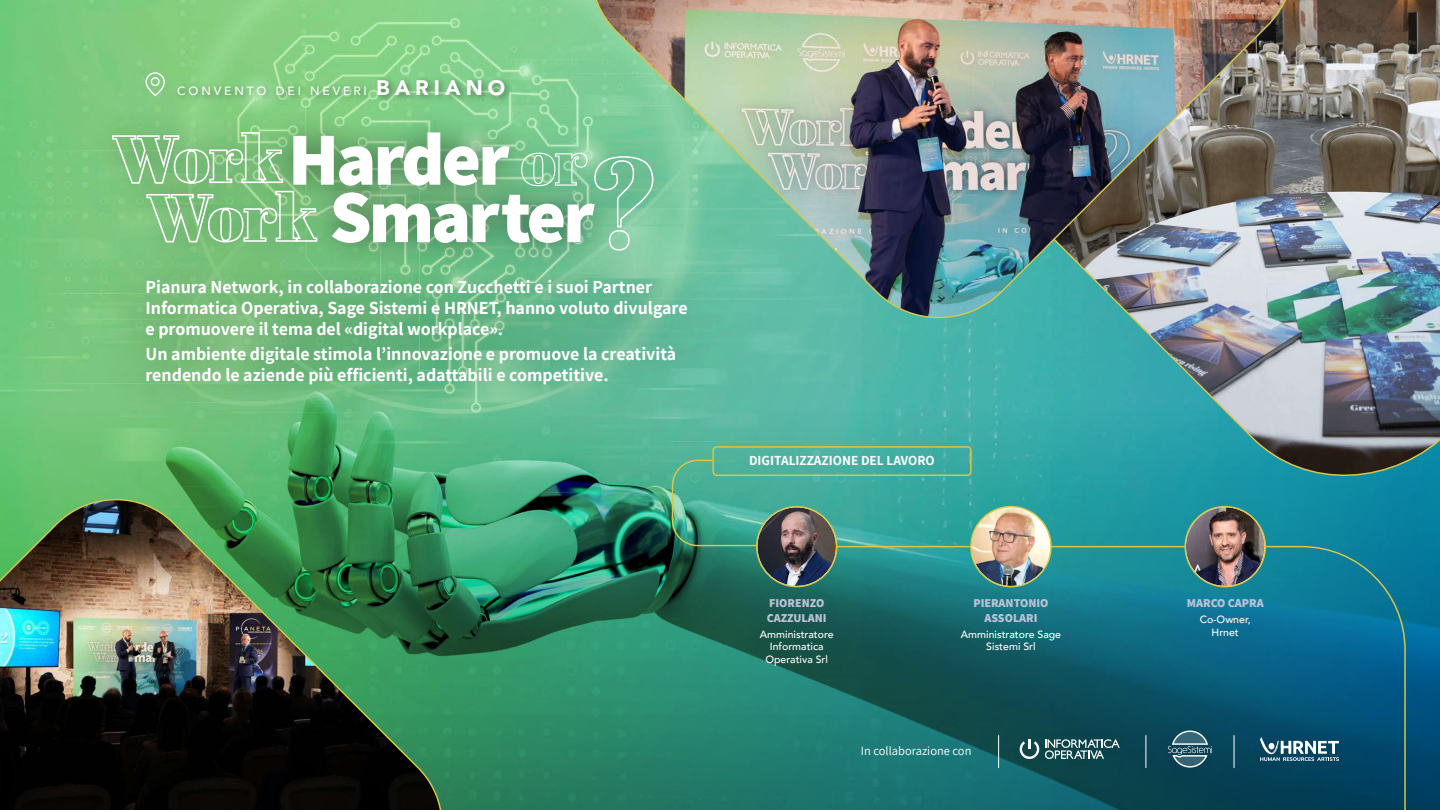
<style>
.page{position:relative;width:1440px;height:810px;background:#fff}
.page>*{position:absolute;margin:0;border:0;box-sizing:border-box;transform-origin:0 0}
.t1{font:800 75.15px/57.4px "Assistant";letter-spacing:-.04em;color:#fff}
.t2{font:700 18px/21px "Assistant";color:#fff}
.t3{font:700 13.5px "Assistant";color:#fff}
.t4{font:12.52px "Assistant";color:#fff}
.t5{font:800 12px/14.4px "Assistant";color:#bac3d5}
.t6{font:500 12px "Avenir";letter-spacing:.24em;color:#fff}
.t7{font:500 10.5px/12.6px "Avenir";color:#fff;text-align:center}
.s1{font-weight:900;font-size:21px}
</style>
<div class="page">
<img style="left:0;top:0;width:1440px;height:810px">
<div style="left:86px;top:103px;width:595px;height:175px;background:#000;opacity:.49"></div>
<svg style="left:111px;top:131px;width:207px;height:95px;background:#8ac589"></svg>
<svg style="left:521px;top:152px;width:69px;height:74px;background:#79b98f"></svg>
<img style="left:817px;top:0;width:623px;height:493px">
<img style="left:590px;top:0;width:704px;height:329px">
<hr style="left:1146px;top:735px;width:1px;height:33px;background:#fff">
<hr style="left:998px;top:735px;width:1px;height:33px;background:#fff">
<hr style="left:1234px;top:735px;width:1px;height:33px;background:#fff">
<div style="left:1009px;top:728px;width:121px;height:42px;background:#0c454b"></div>
<svg style="left:1045px;top:739px;width:75px;height:20px"></svg>
<svg style="left:1020px;top:739px;width:19px;height:20px"></svg>
<div style="left:1159px;top:721px;width:63px;height:56px;background:#084356"></div>
<svg style="left:1168px;top:730px;width:44px;height:38px"></svg>
<svg style="left:1248px;top:545px;width:158px;height:265px;background:#0c6282"></svg>
<hr style="left:810px;top:546px;width:399px;height:1px;background:#d6c749">
<div style="left:712px;top:446px;width:260px;height:30px;border:2px solid #d6c749;border-radius:3px"></div>
<svg style="left:671px;top:459px;width:87px;height:88px;background:#4caa8e"></svg>
<div style="left:91px;top:226px;width:645px;height:213px;background:#000;opacity:.5"></div>
<img style="left:758px;top:507px;width:78px;height:79px;border-radius:39px">
<div style="left:756px;top:506px;width:81px;height:81px;border:2px solid #d6c749;border-radius:50%"></div>
<img style="left:972px;top:507px;width:78px;height:79px;border-radius:39px">
<div style="left:970px;top:506px;width:82px;height:81px;border:2px solid #d6c749;border-radius:50%"></div>
<img style="left:1186px;top:507px;width:79px;height:79px;border-radius:39px">
<div style="left:1184px;top:506px;width:82px;height:81px;border:2px solid #d6c749;border-radius:50%"></div>
<img style="left:0;top:489px;width:443px;height:321px">
<svg style="left:145px;top:72px;width:21px;height:25px"></svg>
<div style="left:174px;top:76px;width:340px;height:28px;background:#000;opacity:.4"></div>
<p class="t6" style="left:177px;top:80px;width:330px">CONVENTO DEI NEVERI <span class="s1">BARIANO</span></p>
<h1 class="t1" style="left:329px;top:128px;width:267px;text-indent:-41px">Harder<br>Smarter</h1>
<p class="t2" style="left:146px;top:276px;width:544px">Pianura Network, in collaborazione con Zucchetti e i suoi Partner<br>Informatica Operativa, Sage Sistemi e HRNET, hanno voluto divulgare e promuovere il tema del «digital workplace».</p>
<p class="t2" style="left:146px;top:343px;width:532px">Un ambiente digitale stimola l’innovazione e promuove la creatività rendendo le aziende più efficienti, adattabili e competitive.</p>
<p class="t3" style="left:749px;top:452px;width:187px">DIGITALIZZAZIONE DEL LAVORO</p>
<p class="t5" style="left:767px;top:595px;width:61px">FIORENZO<br>CAZZULANI</p>
<p class="t7" style="left:760px;top:627px;width:75px">Amministratore<br>Informatica<br>Operativa Srl</p>
<p class="t5" style="left:973px;top:595px;width:77px;text-align:center">PIERANTONIO<br>ASSOLARI</p>
<p class="t7" style="left:961px;top:627px;width:102px">Amministratore Sage<br>Sistemi Srl</p>
<p class="t4" style="left:861px;top:743px;width:112px">In collaborazione con</p>
<p class="t5" style="left:1187px;top:595px;width:78px">MARCO CAPRA</p>
<p class="t7" style="left:1200px;top:613px;width:53px">Co-Owner,<br>Hrnet</p>
</div>
